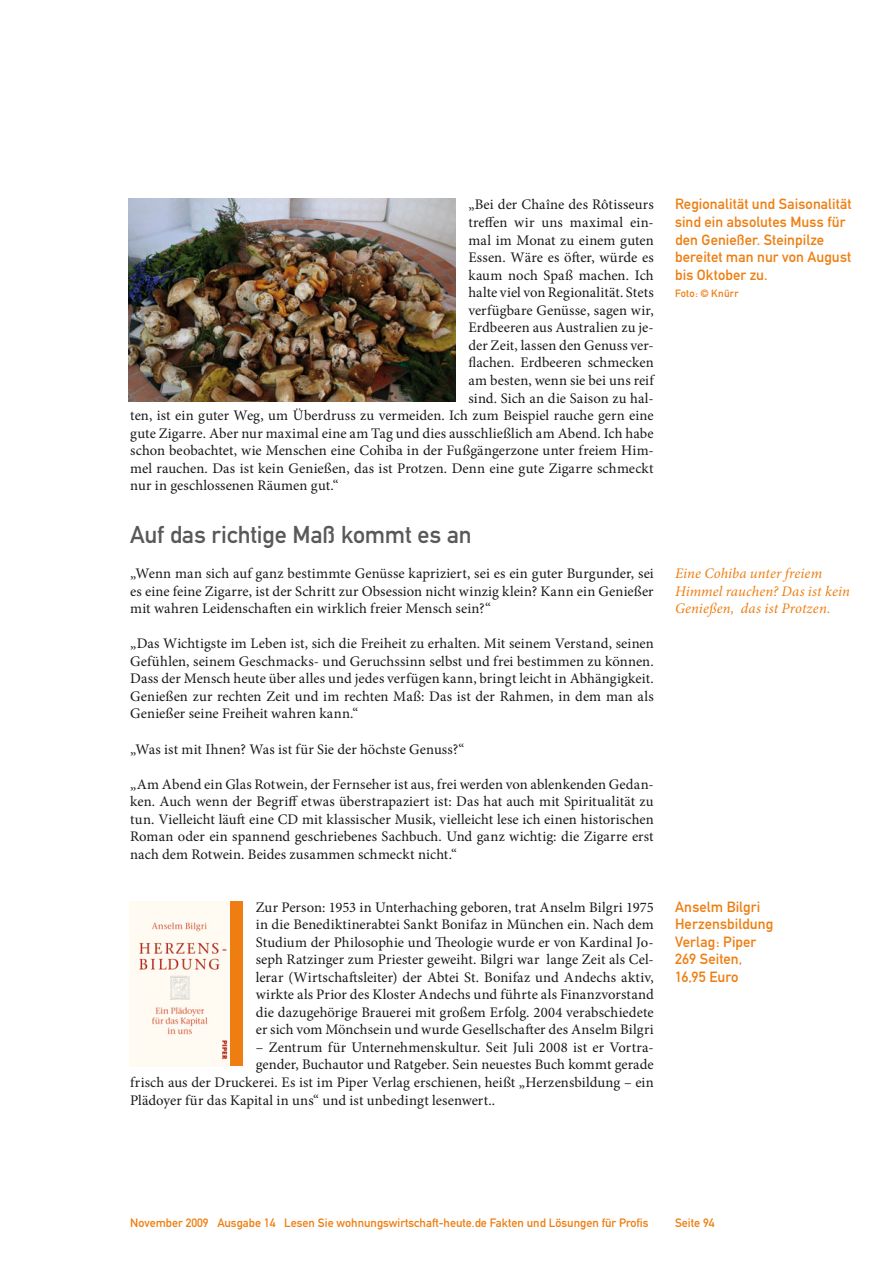
<style>
.page{position:relative;width:893px;height:1263px;background:#fff}
.page>*{position:absolute;margin:0;border:0;box-sizing:border-box;transform-origin:0 0}
.Überschrift_Grau{font:24px "DIN Mittelschrift";letter-spacing:-.005em;color:#5a5959}
.Fließtext_erste_Zeil{font:14.7px/17.5px "Minion Pro";letter-spacing:.005em;color:#1a171c;text-align:justify}
.Bildunterschrift{font:14.7px/17.5px "DIN Mittelschrift";letter-spacing:.005em;color:#ee7e11}
.Zwischentext{font:italic 14.7px/17.5px "Minion Pro";letter-spacing:.005em;color:#ee7e11}
.t1{font:12px "DIN Mittelschrift";color:#ee7e11}
.Bildunterschrift-2{font:10.5px "DIN Mittelschrift";letter-spacing:.015em;color:#ee7e11}
</style>
<div class="page">
<img style="left:129px;top:199px;width:327px;height:203px">
<div style="left:129px;top:902px;width:114px;height:164px;background:#ee7e11"></div>
<img style="left:129px;top:902px;width:101px;height:164px">
<p class="Fließtext_erste_Zeil" style="left:468px;top:196px;width:187px">„Bei der Chaîne des Rôtisseurs</p>
<p class="Fließtext_erste_Zeil" style="left:468px;top:214px;width:187px">treffen wir uns maximal ein-</p>
<p class="Fließtext_erste_Zeil" style="left:468px;top:231px;width:187px">mal im Monat zu einem guten</p>
<p class="Fließtext_erste_Zeil" style="left:468px;top:249px;width:187px">Essen. Wäre es öfter, würde es</p>
<p class="Fließtext_erste_Zeil" style="left:468px;top:266px;width:187px">kaum noch Spaß machen. Ich</p>
<p class="Fließtext_erste_Zeil" style="left:468px;top:284px;width:187px">halte viel von Regionalität. Stets</p>
<p class="Fließtext_erste_Zeil" style="left:468px;top:301px;width:187px">verfügbare Genüsse, sagen wir,</p>
<p class="Fließtext_erste_Zeil" style="left:468px;top:319px;width:187px">Erdbeeren aus Australien zu je-</p>
<p class="Fließtext_erste_Zeil" style="left:468px;top:336px;width:187px">der Zeit, lassen den Genuss ver-</p>
<p class="Fließtext_erste_Zeil" style="left:468px;top:354px;width:187px">flachen. Erdbeeren schmecken</p>
<p class="Fließtext_erste_Zeil" style="left:468px;top:372px;width:187px">am besten, wenn sie bei uns reif</p>
<p class="Fließtext_erste_Zeil" style="left:468px;top:389px;width:187px">sind. Sich an die Saison zu hal-</p>
<p class="Fließtext_erste_Zeil" style="left:130px;top:407px;width:525px">ten, ist ein guter Weg, um Überdruss zu vermeiden. Ich zum Beispiel rauche gern eine</p>
<p class="Fließtext_erste_Zeil" style="left:130px;top:424px;width:525px">gute Zigarre. Aber nur maximal eine am Tag und dies ausschließlich am Abend. Ich habe</p>
<p class="Fließtext_erste_Zeil" style="left:130px;top:442px;width:525px">schon beobachtet, wie Menschen eine Cohiba in der Fußgängerzone unter freiem Him-</p>
<p class="Fließtext_erste_Zeil" style="left:130px;top:459px;width:525px">mel rauchen. Das ist kein Genießen, das ist Protzen. Denn eine gute Zigarre schmeckt</p>
<p class="Fließtext_erste_Zeil" style="left:130px;top:477px;width:210px">nur in geschlossenen Räumen gut.“</p>
<p class="Überschrift_Grau" style="left:130px;top:520px;width:343px">Auf das richtige Maß kommt es an</p>
<p class="Fließtext_erste_Zeil" style="left:130px;top:565px;width:525px">„Wenn man sich auf ganz bestimmte Genüsse kapriziert, sei es ein guter Burgunder, sei es eine feine Zigarre, ist der Schritt zur Obsession nicht winzig klein? Kann ein Genießer mit wahren Leidenschaften ein wirklich freier Mensch sein?“</p>
<p class="Fließtext_erste_Zeil" style="left:130px;top:635px;width:525px">„Das Wichtigste im Leben ist, sich die Freiheit zu erhalten. Mit seinem Verstand, seinen Gefühlen, seinem Geschmacks- und Geruchssinn selbst und frei bestimmen zu können.<br>Dass der Mensch heute über alles und jedes verfügen kann, bringt leicht in Abhängigkeit.<br>Genießen zur rechten Zeit und im rechten Maß: Das ist der Rahmen, in dem man als Genießer seine Freiheit wahren kann.“</p>
<p class="Fließtext_erste_Zeil" style="left:130px;top:740px;width:336px">„Was ist mit Ihnen? Was ist für Sie der höchste Genuss?“</p>
<p class="Fließtext_erste_Zeil" style="left:130px;top:775px;width:525px">„Am Abend ein Glas Rotwein, der Fernseher ist aus, frei werden von ablenkenden Gedan&shy;ken. Auch wenn der Begriff etwas überstrapaziert ist: Das hat auch mit Spiritualität zu tun. Vielleicht läuft eine CD mit klassischer Musik, vielleicht lese ich einen historischen Roman oder ein spannend geschriebenes Sachbuch. Und ganz wichtig: die Zigarre erst nach dem Rotwein. Beides zusammen schmeckt nicht.“</p>
<p class="Fließtext_erste_Zeil" style="left:256px;top:898px;width:399px">Zur Person: 1953 in Unterhaching geboren, trat Anselm Bilgri 1975 in die Benediktinerabtei Sankt Bonifaz in München ein. Nach dem Studium der Philosophie und Theologie wurde er von Kardinal Jo&shy;seph Ratzinger zum Priester geweiht. Bilgri war lange Zeit als Cel&shy;lerar (Wirtschaftsleiter) der Abtei St. Bonifaz und Andechs aktiv, wirkte als Prior des Kloster Andechs und führte als Finanzvorstand die dazugehörige Brauerei mit großem Erfolg. 2004 verabschiedete er sich vom Mönchsein und wurde Gesellschafter des Anselm Bilgri</p>
<p class="Fließtext_erste_Zeil" style="left:256px;top:1038px;width:399px">– Zentrum für Unternehmenskultur. Seit Juli 2008 ist er Vortra-</p>
<p class="Fließtext_erste_Zeil" style="left:256px;top:1056px;width:399px">gender, Buchautor und Ratgeber. Sein neuestes Buch kommt gerade</p>
<p class="Fließtext_erste_Zeil" style="left:130px;top:1074px;width:525px">frisch aus der Druckerei. Es ist im Piper Verlag erschienen, heißt „Herzensbildung – ein</p>
<p class="Fließtext_erste_Zeil" style="left:130px;top:1091px;width:366px">Plädoyer für das Kapital in uns“ und ist unbedingt lesenwert..</p>
<p class="Bildunterschrift" style="left:675px;top:196px;width:178px">Regionalität und Saisonalität sind ein absolutes Muss für den Genießer. Steinpilze bereitet man nur von August bis Oktober zu.</p>
<p class="Bildunterschrift-2" style="left:675px;top:287px;width:65px">Foto: © Knürr</p>
<p class="Zwischentext" style="left:675px;top:564px;width:177px">Eine Cohiba unter freiem<br>Himmel rauchen? Das ist kein<br>Genießen, das ist Protzen.</p>
<p class="Bildunterschrift" style="left:675px;top:898px;width:87px">Anselm Bilgri</p>
<p class="Bildunterschrift" style="left:675px;top:915px;width:100px">Herzensbildung</p>
<p class="Bildunterschrift" style="left:675px;top:933px;width:83px">Verlag: Piper</p>
<p class="Bildunterschrift" style="left:675px;top:950px;width:69px">269 Seiten,</p>
<p class="Bildunterschrift" style="left:675px;top:968px;width:65px">16,95 Euro</p>
<p class="t1" style="left:130px;top:1216px;width:520px">November 2009 Ausgabe 14 Lesen Sie wohnungswirtschaft-heute.de Fakten und Lösungen für Profis</p>
<p class="t1" style="left:675px;top:1216px;width:41px">Seite 94</p>
</div>
